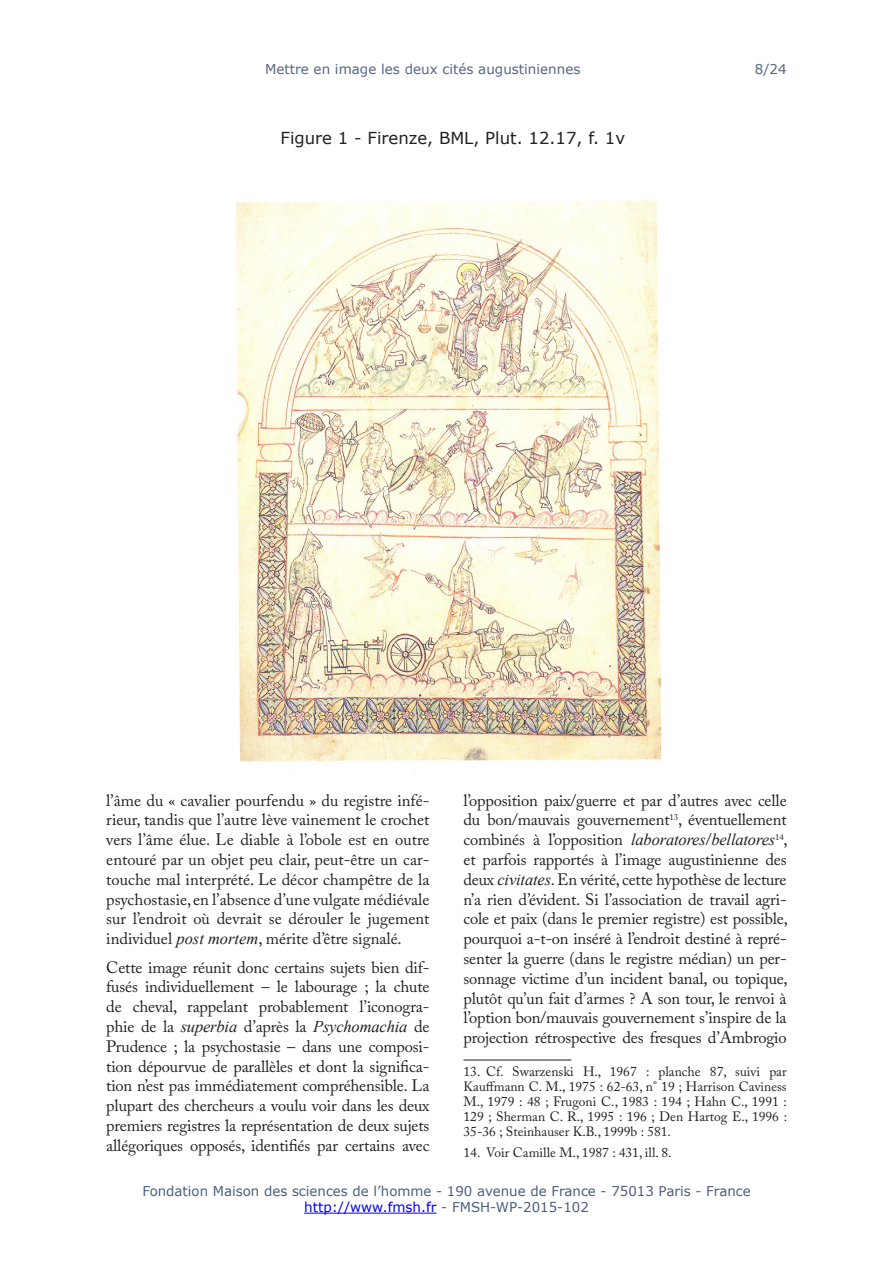
<style>
.page{position:relative;width:893px;height:1263px;background:#fff}
.page>*{position:absolute;margin:0;border:0;box-sizing:border-box;transform-origin:0 0}
.Texte{font:16.5px/19.8px "Adobe Caslon Pro";letter-spacing:-.01em;color:#231f20;text-align:justify}
.Titre_graphique{font:16.5px "Verdana";color:#231f20}
.Note_de_bas_de_page{font:13.5px/15px "Adobe Caslon Pro";color:#231f20;text-align:justify}
.t1{font:13.5px/16.2px "Verdana";color:#4a5e7f;text-align:center}
.t2{font:13.5px "Verdana";color:#556683}
.s1{font-family:"Times New Roman";font-style:italic}
.s2{color:#00f}
</style>
<div class="page">
<hr style="left:304px;top:1213px;width:133px;height:1px;background:#00f">
<hr style="left:463px;top:1060px;width:108px;height:1px;background:#231f20">
<img style="left:236px;top:200px;width:438px;height:562px">
<p class="t2" style="left:265px;top:60px;width:317px">Mettre en image les deux cités augustiniennes</p>
<p class="t2" style="left:755px;top:60px;width:33px">8/24</p>
<p class="Titre_graphique" style="left:281px;top:127px;width:346px">Figure 1 - Firenze, BML, Plut. 12.17, f. 1v</p>
<p class="Texte" style="left:106px;top:790px;width:325px">l’âme du « cavalier pourfendu » du registre infé&shy;rieur, tandis que l’autre lève vainement le crochet vers l’âme élue. Le diable à l’obole est en outre entouré par un objet peu clair, peut-être un car&shy;touche mal interprété. Le décor champêtre de la psychostasie, en l’absence d’une vulgate médiévale sur l’endroit où devrait se dérouler le jugement individuel <span class="s1">post mortem</span>, mérite d’être signalé.</p>
<p class="Texte" style="left:106px;top:957px;width:325px">Cette image réunit donc certains sujets bien dif&shy;fusés individuellement – le labourage ; la chute de cheval, rappelant probablement l’iconogra&shy;phie de la <span class="s1">superbia</span> d’après la <span class="s1">Psychomachia</span> de Prudence ; la psychostasie – dans une composi&shy;tion dépourvue de parallèles et dont la significa&shy;tion n’est pas immédiatement compréhensible. La plupart des chercheurs a voulu voir dans les deux premiers registres la représentation de deux sujets allégoriques opposés, identifiés par certains avec</p>
<p class="Texte" style="left:463px;top:790px;width:326px">l’opposition paix/guerre et par d’autres avec celle du bon/mauvais gouvernement<sup>13</sup>, éventuellement combinés à l’opposition <span class="s1">laboratores</span>/<span class="s1">bellatores</span><sup>14</sup>, et parfois rapportés à l’image augustinienne des deux <span class="s1">civitates</span>. En vérité, cette hypothèse de lecture n’a rien d’évident. Si l’association de travail agri&shy;cole et paix (dans le premier registre) est possible, pourquoi a-t-on inséré à l’endroit destiné à repré&shy;senter la guerre (dans le registre médian) un per&shy;sonnage victime d’un incident banal, ou topique, plutôt qu’un fait d’armes ? A son tour, le renvoi à l’option bon/mauvais gouvernement s’inspire de la projection rétrospective des fresques d’Ambrogio</p>
<p class="Note_de_bas_de_page" style="left:463px;top:1064px;width:325px">13. Cf. Swarzenski H., 1967 : planche 87, suivi par Kauffmann C. M., 1975 : 62-63, n° 19 ; Harrison Caviness M., 1979 : 48 ; Frugoni C., 1983 : 194 ; Hahn C., 1991 :<br>129 ; Sherman C. R., 1995 : 196 ; Den Hartog E., 1996 :<br>35-36 ; Steinhauser K.B., 1999b : 581.</p>
<p class="Note_de_bas_de_page" style="left:463px;top:1144px;width:210px">14. Voir Camille M., 1987 : 431, ill. 8.</p>
<p class="t1" style="left:142px;top:1182px;width:610px">Fondation Maison des sciences de l’homme - 190 avenue de France - 75013 Paris - France <span class="s2">http://www.fmsh.fr</span> - FMSH-WP-2015-102</p>
</div>
